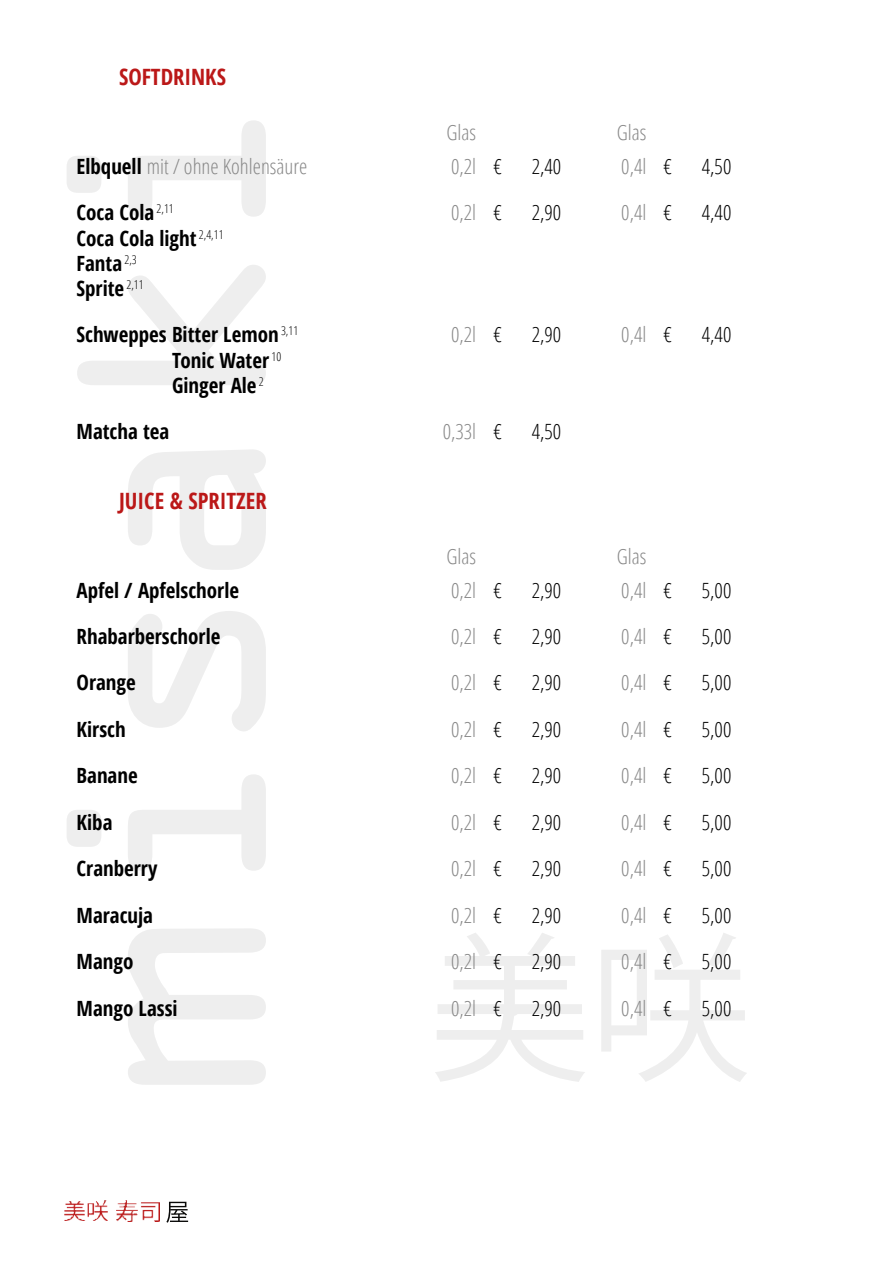
<style>
.page{position:relative;width:893px;height:1263px;background:#fff}
.page>*{position:absolute;margin:0;border:0;box-sizing:border-box;transform-origin:0 0}
.t1{font:700 condensed 22.5px "Open Sans";color:#bb1818}
.t2{font:700 condensed 21px/25.2px "Open Sans";color:#000}
.t3{font:300 condensed 21px "Open Sans";color:#878787}
.t4{font:300 condensed 21px "Open Sans";color:#000}
.s1{font-weight:700;color:#000}
.s2{color:#000}
</style>
<div class="page">
<svg style="left:67px;top:120px;width:199px;height:965px"></svg>
<svg style="left:435px;top:933px;width:150px;height:149px"></svg>
<svg style="left:601px;top:933px;width:146px;height:149px"></svg>
<img style="left:65px;top:1200px;width:42px;height:20px">
<svg style="left:166px;top:1202px;width:22px;height:21px"></svg>
<img style="left:117px;top:1200px;width:43px;height:21px">
<p class="t1" style="left:119px;top:61px;width:108px">SOFTDRINKS</p>
<p class="t3" style="left:447px;top:118px;width:31px">Glas</p>
<p class="t3" style="left:617px;top:118px;width:31px">Glas</p>
<p class="t3" style="left:77px;top:152px;width:232px"><span class="s1">Elbquell</span> mit / ohne Kohlensäure</p>
<p class="t3" style="left:451px;top:152px;width:52px">0,2l <span class="s2">€</span></p>
<p class="t4" style="left:532px;top:152px;width:31px">2,40</p>
<p class="t3" style="left:621px;top:152px;width:52px">0,4l <span class="s2">€</span></p>
<p class="t4" style="left:702px;top:152px;width:31px">4,50</p>
<p class="t2" style="left:77px;top:200px;width:99px">Coca Cola <sup>2,11</sup></p>
<p class="t3" style="left:451px;top:199px;width:52px">0,2l <span class="s2">€</span></p>
<p class="t4" style="left:532px;top:199px;width:31px">2,90</p>
<p class="t3" style="left:621px;top:199px;width:52px">0,4l <span class="s2">€</span></p>
<p class="t4" style="left:702px;top:199px;width:31px">4,40</p>
<p class="t2" style="left:77px;top:225px;width:149px">Coca Cola light <sup>2,4,11<br></sup>Fanta <sup>2,3<br></sup>Sprite <sup>2,11</sup></p>
<p class="t2" style="left:77px;top:322px;width:223px">Schweppes Bitter Lemon <sup>3,11</sup></p>
<p class="t3" style="left:451px;top:321px;width:52px">0,2l <span class="s2">€</span></p>
<p class="t4" style="left:532px;top:321px;width:31px">2,90</p>
<p class="t3" style="left:621px;top:321px;width:52px">0,4l <span class="s2">€</span></p>
<p class="t4" style="left:702px;top:321px;width:31px">4,40</p>
<p class="t2" style="left:172px;top:347px;width:111px">Tonic Water <sup>10<br></sup>Ginger Ale <sup>2</sup></p>
<p class="t2" style="left:77px;top:419px;width:94px">Matcha tea</p>
<p class="t3" style="left:443px;top:417px;width:60px">0,33l <span class="s2">€</span></p>
<p class="t4" style="left:532px;top:417px;width:31px">4,50</p>
<p class="t1" style="left:119px;top:485px;width:149px">JUICE &amp; SPRITZER</p>
<p class="t3" style="left:447px;top:542px;width:31px">Glas</p>
<p class="t3" style="left:617px;top:542px;width:31px">Glas</p>
<p class="t2" style="left:77px;top:577px;width:164px">Apfel / Apfelschorle</p>
<p class="t3" style="left:451px;top:576px;width:52px">0,2l <span class="s2">€</span></p>
<p class="t4" style="left:532px;top:576px;width:31px">2,90</p>
<p class="t3" style="left:621px;top:576px;width:52px">0,4l <span class="s2">€</span></p>
<p class="t4" style="left:702px;top:576px;width:31px">5,00</p>
<p class="t2" style="left:77px;top:623px;width:145px">Rhabarberschorle</p>
<p class="t3" style="left:451px;top:622px;width:52px">0,2l <span class="s2">€</span></p>
<p class="t4" style="left:532px;top:622px;width:31px">2,90</p>
<p class="t3" style="left:621px;top:622px;width:52px">0,4l <span class="s2">€</span></p>
<p class="t4" style="left:702px;top:622px;width:31px">5,00</p>
<p class="t2" style="left:77px;top:670px;width:61px">Orange</p>
<p class="t3" style="left:451px;top:669px;width:52px">0,2l <span class="s2">€</span></p>
<p class="t4" style="left:532px;top:669px;width:31px">2,90</p>
<p class="t3" style="left:621px;top:669px;width:52px">0,4l <span class="s2">€</span></p>
<p class="t4" style="left:702px;top:669px;width:31px">5,00</p>
<p class="t2" style="left:77px;top:716px;width:51px">Kirsch</p>
<p class="t3" style="left:451px;top:715px;width:52px">0,2l <span class="s2">€</span></p>
<p class="t4" style="left:532px;top:715px;width:31px">2,90</p>
<p class="t3" style="left:621px;top:715px;width:52px">0,4l <span class="s2">€</span></p>
<p class="t4" style="left:702px;top:715px;width:31px">5,00</p>
<p class="t2" style="left:77px;top:763px;width:63px">Banane</p>
<p class="t3" style="left:451px;top:761px;width:52px">0,2l <span class="s2">€</span></p>
<p class="t4" style="left:532px;top:761px;width:31px">2,90</p>
<p class="t3" style="left:621px;top:761px;width:52px">0,4l <span class="s2">€</span></p>
<p class="t4" style="left:702px;top:761px;width:31px">5,00</p>
<p class="t2" style="left:77px;top:809px;width:37px">Kiba</p>
<p class="t3" style="left:451px;top:808px;width:52px">0,2l <span class="s2">€</span></p>
<p class="t4" style="left:532px;top:808px;width:31px">2,90</p>
<p class="t3" style="left:621px;top:808px;width:52px">0,4l <span class="s2">€</span></p>
<p class="t4" style="left:702px;top:808px;width:31px">5,00</p>
<p class="t2" style="left:77px;top:856px;width:82px">Cranberry</p>
<p class="t3" style="left:451px;top:854px;width:52px">0,2l <span class="s2">€</span></p>
<p class="t4" style="left:532px;top:854px;width:31px">2,90</p>
<p class="t3" style="left:621px;top:854px;width:52px">0,4l <span class="s2">€</span></p>
<p class="t4" style="left:702px;top:854px;width:31px">5,00</p>
<p class="t2" style="left:77px;top:902px;width:78px">Maracuja</p>
<p class="t3" style="left:451px;top:901px;width:52px">0,2l <span class="s2">€</span></p>
<p class="t4" style="left:532px;top:901px;width:31px">2,90</p>
<p class="t3" style="left:621px;top:901px;width:52px">0,4l <span class="s2">€</span></p>
<p class="t4" style="left:702px;top:901px;width:31px">5,00</p>
<p class="t2" style="left:77px;top:948px;width:58px">Mango</p>
<p class="t3" style="left:451px;top:947px;width:52px">0,2l <span class="s2">€</span></p>
<p class="t4" style="left:532px;top:947px;width:31px">2,90</p>
<p class="t3" style="left:621px;top:947px;width:52px">0,4l <span class="s2">€</span></p>
<p class="t4" style="left:702px;top:947px;width:31px">5,00</p>
<p class="t2" style="left:77px;top:995px;width:103px">Mango Lassi</p>
<p class="t3" style="left:451px;top:994px;width:52px">0,2l <span class="s2">€</span></p>
<p class="t4" style="left:532px;top:994px;width:31px">2,90</p>
<p class="t3" style="left:621px;top:994px;width:52px">0,4l <span class="s2">€</span></p>
<p class="t4" style="left:702px;top:994px;width:31px">5,00</p>
</div>
